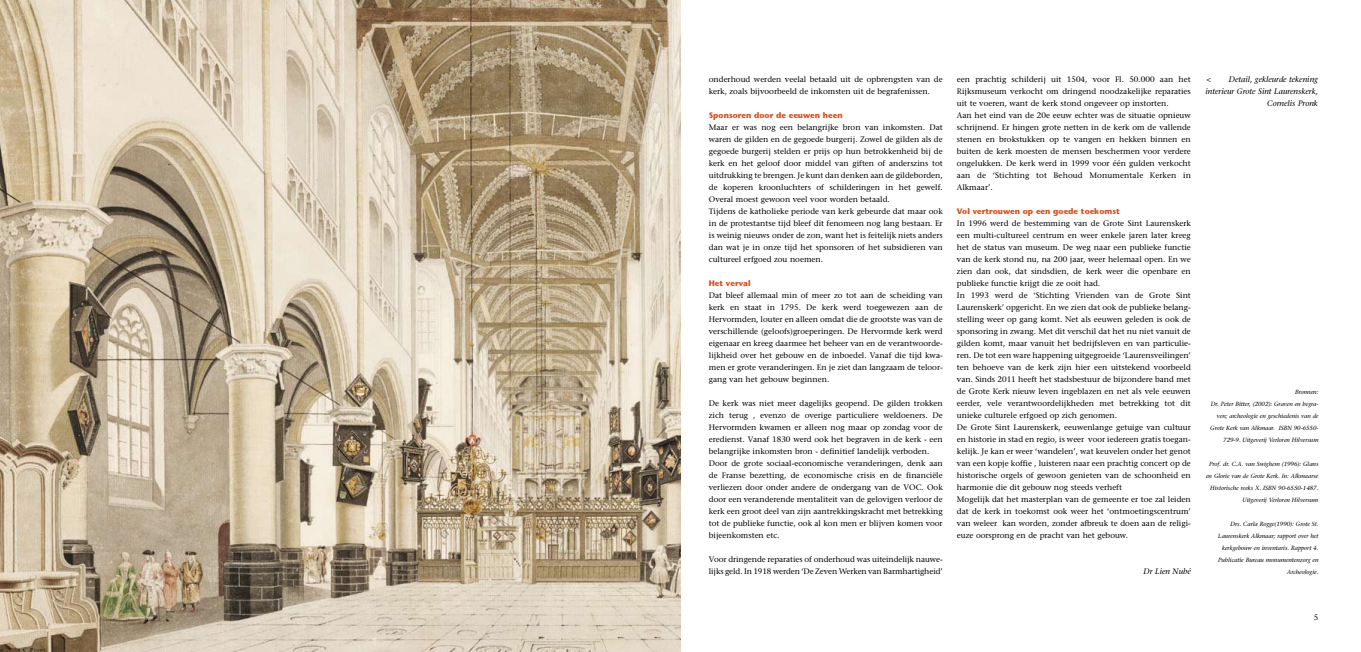
<style>
.page{position:relative;width:1361px;height:652px;background:#fff}
.page>*{position:absolute;margin:0;border:0;box-sizing:border-box;transform-origin:0 0}
.t1{font:8px/12px "Stone Serif";color:#000}
.t2{font:italic 8px/12px "Stone Serif";color:#000;text-align:right}
.t3{font:700 8px "Stone Sans";color:#d85018}
.t4{font:italic 6px/12px "Stone Serif";color:#000;text-align:right}
</style>
<div class="page">
<img style="left:0;top:0;width:680px;height:652px">
<p class="t1" style="left:709px;top:73px;width:235px">onderhoud werden veelal betaald uit de opbrengsten van de kerk, zoals bijvoorbeeld de inkomsten uit de begrafenissen.</p>
<p class="t3" style="left:709px;top:110px;width:135px">Sponsoren door de eeuwen heen</p>
<p class="t1" style="left:709px;top:121px;width:235px">Maar er was nog een belangrijke bron van inkomsten. Dat waren de gilden en de gegoede burgerij. Zowel de gilden als de gegoede burgerij stelden er prijs op hun betrokkenheid bij de kerk en het geloof door middel van giften of anderszins tot uitdrukking te brengen. Je kunt dan denken aan de gildeborden, de koperen kroonluchters of schilderingen in het gewelf.<br>Overal moest gewoon veel voor worden betaald.<br>Tijdens de katholieke periode van kerk gebeurde dat maar ook in de protestantse tijd bleef dit fenomeen nog lang bestaan. Er is weinig nieuws onder de zon, want het is feitelijk niets anders dan wat je in onze tijd het sponsoren of het subsidieren van cultureel erfgoed zou noemen.</p>
<p class="t3" style="left:709px;top:278px;width:43px">Het verval</p>
<p class="t1" style="left:709px;top:289px;width:235px;text-align:justify">Dat bleef allemaal min of meer zo tot aan de scheiding van kerk en staat in 1795. De kerk werd toegewezen aan de Hervormden, louter en alleen omdat die de grootste was van de verschillende (geloofs)groeperingen. De Hervormde kerk werd eigenaar en kreeg daarmee het beheer van en de verantwoorde&shy;lijkheid over het gebouw en de inboedel. Vanaf die tijd kwa&shy;men er grote veranderingen. En je ziet dan langzaam de teloor&shy;gang van het gebouw beginnen.</p>
<p class="t1" style="left:709px;top:397px;width:235px">De kerk was niet meer dagelijks geopend. De gilden trokken zich terug , evenzo de overige particuliere weldoeners. De Hervormden kwamen er alleen nog maar op zondag voor de eredienst. Vanaf 1830 werd ook het begraven in de kerk - een belangrijke inkomsten bron - definitief landelijk verboden.<br>Door de grote sociaal-economische veranderingen, denk aan de Franse bezetting, de economische crisis en de financiële verliezen door onder andere de ondergang van de VOC. Ook door een veranderende mentaliteit van de gelovigen verloor de kerk een groot deel van zijn aantrekkingskracht met betrekking tot de publieke functie, ook al kon men er blijven komen voor bijeenkomsten etc.</p>
<p class="t1" style="left:709px;top:553px;width:235px">Voor dringende reparaties of onderhoud was uiteindelijk nauwe&shy;lijks geld. In 1918 werden ‘De Zeven Werken van Barmhartigheid’</p>
<p class="t1" style="left:957px;top:73px;width:235px">een prachtig schilderij uit 1504, voor Fl. 50.000 aan het Rijksmuseum verkocht om dringend noodzakelijke reparaties uit te voeren, want de kerk stond ongeveer op instorten.<br>Aan het eind van de 20e eeuw echter was de situatie opnieuw schrijnend. Er hingen grote netten in de kerk om de vallende stenen en brokstukken op te vangen en hekken binnen en buiten de kerk moesten de mensen beschermen voor verdere ongelukken. De kerk werd in 1999 voor één gulden verkocht aan de ‘Stichting tot Behoud Monumentale Kerken in Alkmaar’.</p>
<p class="t3" style="left:957px;top:206px;width:164px">Vol vertrouwen op een goede toekomst</p>
<p class="t1" style="left:957px;top:217px;width:235px">In 1996 werd de bestemming van de Grote Sint Laurenskerk een multi-cultureel centrum en weer enkele jaren later kreeg het de status van museum. De weg naar een publieke functie van de kerk stond nu, na 200 jaar, weer helemaal open. En we zien dan ook, dat sindsdien, de kerk weer die openbare en publieke functie krijgt die ze ooit had.<br>In 1993 werd de ‘Stichting Vrienden van de Grote Sint Laurenskerk’ opgericht. En we zien dat ook de publieke belang&shy;stelling weer op gang komt. Net als eeuwen geleden is ook de sponsoring in zwang. Met dit verschil dat het nu niet vanuit de gilden komt, maar vanuit het bedrijfsleven en van particulie&shy;ren. De tot een ware happening uitgegroeide ‘Laurensveilingen’ ten behoeve van de kerk zijn hier een uitstekend voorbeeld van. Sinds 2011 heeft het stadsbestuur de bijzondere band met de Grote Kerk nieuw leven ingeblazen en net als vele eeuwen eerder, vele verantwoordelijkheden met betrekking tot dit unieke culturele erfgoed op zich genomen.<br>De Grote Sint Laurenskerk, eeuwenlange getuige van cultuur en historie in stad en regio, is weer voor iedereen gratis toegan&shy;kelijk. Je kan er weer ‘wandelen’, wat keuvelen onder het genot van een kopje koffie , luisteren naar een prachtig concert op de historische orgels of gewoon genieten van de schoonheid en harmonie die dit gebouw nog steeds verheft<br>Mogelijk dat het masterplan van de gemeente er toe zal leiden dat de kerk in toekomst ook weer het ‘ontmoetingscentrum’ van weleer kan worden, zonder afbreuk te doen aan de religi&shy;euze oorsprong en de pracht van het gebouw.</p>
<p class="t2" style="left:1143px;top:565px;width:49px">Dr Lien Nubé</p>
<p class="t2" style="left:1205px;top:73px;width:114px">Detail, gekleurde tekening interieur Grote Sint Laurenskerk,<br>Cornelis Pronk</p>
<p class="t2" style="left:1206px;top:73px;width:6px">&lt;</p>
<p class="t4" style="left:1210px;top:386px;width:110px">Bronnen:<br>Dr. Peter Bitter, (2002): Graven en begra&shy;ven; archeologie en geschiedenis van de Grote Kerk van Alkmaar. ISBN 90-6550- 729-9. Uitgeverij Verloren Hilversum</p>
<p class="t4" style="left:1206px;top:458px;width:114px">Prof. dr. C.A. van Swighem (1996): Glans en Glorie van de Grote Kerk. In: Alkmaarse Historische reeks X. ISBN 90-6550-1487.<br>Uitgeverij Verloren Hilversum</p>
<p class="t4" style="left:1218px;top:518px;width:102px">Drs. Carla Rogge(1990): Grote St.<br>Laurenskerk Alkmaar; rapport over het kerkgebouw en inventaris. Rapport 4.<br>Publicatie Bureau monumentenzorg en<br>Archeologie.</p>
<p class="t1" style="left:1314px;top:611px;width:6px">5</p>
</div>
